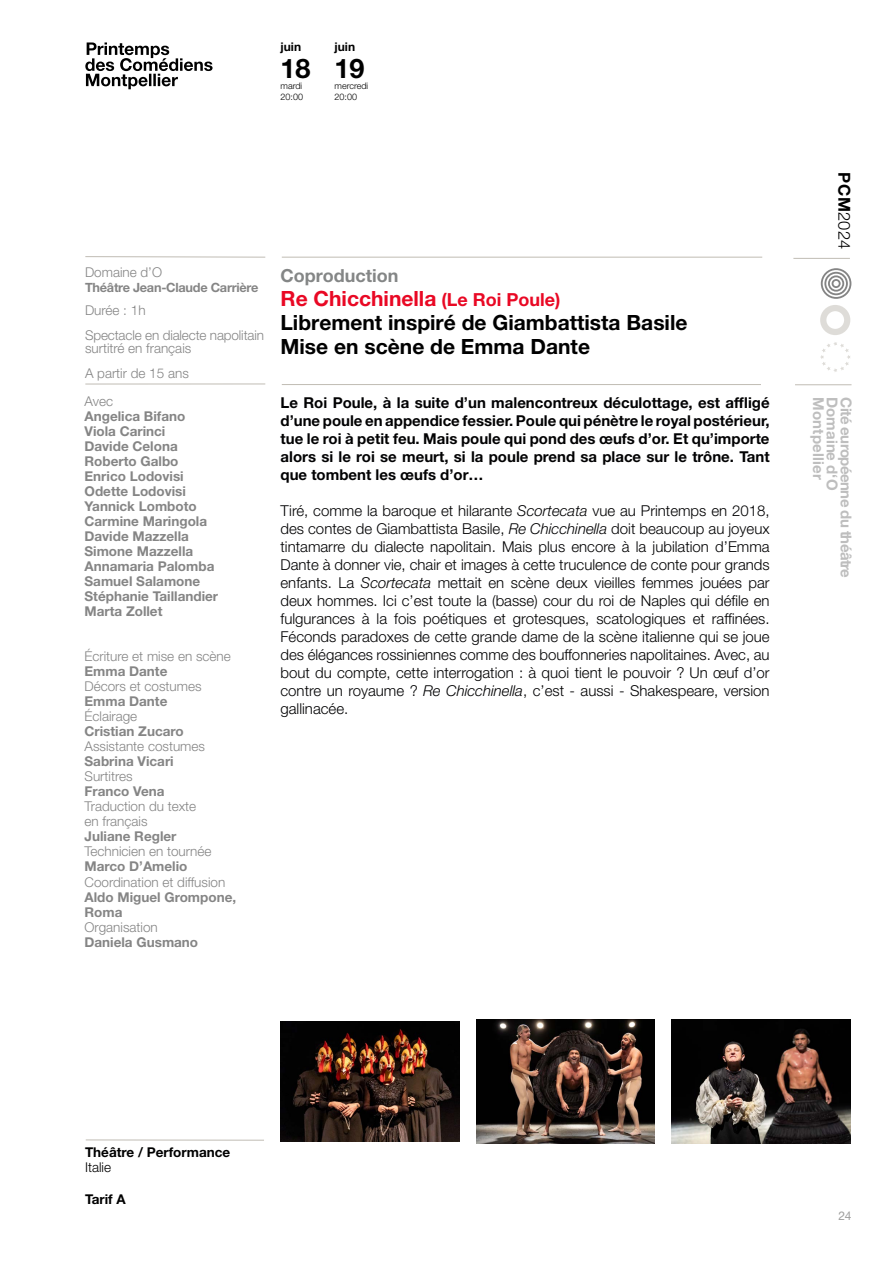
<style>
.page{position:relative;width:893px;height:1263px;background:#fff}
.page>*{position:absolute;margin:0;border:0;box-sizing:border-box;transform-origin:0 0}
.t1{font:700 27px "Helvetica Neue LT Std";color:#000}
.t2{font:700 21px/24px "Helvetica Neue LT Std";color:#000}
.t3{font:700 18px "Helvetica Neue LT Std";color:#848686}
.t4{font:300 16.5px "Helvetica Neue LT Std";color:#000}
.t5{font:300 15px/18px "Helvetica Neue LT Std";color:#020203;text-align:justify}
.t6{font:700 15px/18px "Helvetica Neue LT Std";color:#020203;text-align:justify}
.t7{font:700 15px "Helvetica Neue LT Std";letter-spacing:-.04em;color:#bebebe}
.t8{font:700 15px "Helvetica Neue LT Std";letter-spacing:.015em;color:#bebebe}
.t9{font:700 15px "Helvetica Neue LT Std";color:#bebebe}
.t10{font:700 13.5px/15px "Helvetica Neue LT Std";color:#858585}
.t11{font:300 13.5px/24.8px "Helvetica Neue LT Std";color:#858585}
.t12{font:700 13.5px "Helvetica Neue LT Std";color:#000}
.t13{font:300 13.5px "Helvetica Neue LT Std";color:#000}
.t14{font:700 12.75px "Helvetica Neue LT Std";letter-spacing:-.02em;color:#858585}
.t15{font:700 12px "Helvetica Neue LT Std";color:#000}
.t16{font:12px "Helvetica Neue LT Std";color:#9d9d9c}
.t17{font:300 9px "Helvetica Neue LT Std";color:#000}
.s1{color:#e90824}
.s2{font-size:18px;color:#e90824}
.s3{font-style:italic}
.s4{font-weight:700}
</style>
<div class="page">
<svg style="left:85px;top:256px;width:181px;height:2px"></svg>
<hr style="left:86px;top:1140px;width:178px;height:1px;background:#c0bcb4">
<hr style="left:85px;top:384px;width:180px;height:1px;background:#c0bcb4">
<hr style="left:282px;top:257px;width:480px;height:1px;background:#c0bcb4">
<hr style="left:282px;top:384px;width:479px;height:1px;background:#c0bcb4">
<svg style="left:85px;top:42px;width:128px;height:47px"></svg>
<hr style="left:793px;top:258px;width:57px;height:1px;background:#c0bcb4">
<div style="left:820px;top:305px;width:30px;height:30px;border:6px solid #c0bcb4;border-radius:50%"></div>
<svg style="left:820px;top:342px;width:30px;height:30px"></svg>
<svg style="left:821px;top:268px;width:30px;height:31px"></svg>
<hr style="left:795px;top:384px;width:56px;height:1px;background:#c0bcb4">
<img style="left:281px;top:1021px;width:178px;height:121px">
<img style="left:476px;top:1019px;width:179px;height:125px">
<img style="left:671px;top:1019px;width:179px;height:125px">
<p class="t15" style="left:281px;top:39px;width:22px">juin</p>
<p class="t15" style="left:335px;top:39px;width:22px">juin</p>
<h1 class="t1" style="left:281px;top:52px;width:86px">18 19</h1>
<p class="t17" style="left:281px;top:80px;width:23px">mardi</p>
<p class="t17" style="left:335px;top:80px;width:35px">mercredi</p>
<p class="t17" style="left:281px;top:91px;width:24px">20:00</p>
<p class="t17" style="left:335px;top:91px;width:24px">20:00</p>
<p class="t11" style="left:85px;top:259px;width:79px">Domaine d’O</p>
<p class="t14" style="left:85px;top:279px;width:175px">Théâtre Jean-Claude Carrière</p>
<p class="t11" style="left:85px;top:298px;width:180px">Durée : 1h<br>Spectacle en dialecte napolitain</p>
<p class="t11" style="left:85px;top:336px;width:108px">surtitré en français<br>A partir de 15 ans</p>
<p class="t11" style="left:85px;top:389px;width:30px">Avec</p>
<p class="t10" style="left:85px;top:409px;width:135px">Angelica Bifano<br>Viola Carinci<br>Davide Celona<br>Roberto Galbo<br>Enrico Lodovisi<br>Odette Lodovisi<br>Yannick Lomboto<br>Carmine Maringola<br>Davide Mazzella<br>Simone Mazzella<br>Annamaria Palomba<br>Samuel Salamone<br>Stéphanie Taillandier<br>Marta Zollet</p>
<p class="t11" style="left:85px;top:644px;width:148px">Écriture et mise en scène</p>
<p class="t10" style="left:85px;top:664px;width:84px">Emma Dante</p>
<p class="t11" style="left:85px;top:674px;width:119px">Décors et costumes</p>
<p class="t10" style="left:85px;top:694px;width:84px">Emma Dante</p>
<p class="t11" style="left:85px;top:704px;width:54px">Éclairage</p>
<p class="t10" style="left:85px;top:724px;width:101px">Cristian Zucaro</p>
<p class="t11" style="left:85px;top:734px;width:122px">Assistante costumes</p>
<p class="t10" style="left:85px;top:754px;width:91px">Sabrina Vicari</p>
<p class="t11" style="left:85px;top:764px;width:50px">Surtitres</p>
<p class="t10" style="left:85px;top:784px;width:82px">Franco Vena</p>
<p class="t11" style="left:85px;top:799px;width:113px;line-height:15px">Traduction du texte en français</p>
<p class="t10" style="left:85px;top:829px;width:93px">Juliane Regler</p>
<p class="t11" style="left:85px;top:839px;width:129px">Technicien en tournée</p>
<p class="t10" style="left:85px;top:859px;width:104px">Marco D’Amelio</p>
<p class="t11" style="left:85px;top:869px;width:142px">Coordination et diffusion</p>
<p class="t10" style="left:85px;top:889px;width:153px">Aldo Miguel Grompone,<br>Roma</p>
<p class="t11" style="left:85px;top:914px;width:75px">Organisation</p>
<p class="t10" style="left:85px;top:934px;width:115px">Daniela Gusmano</p>
<p class="t3" style="left:281px;top:264px;width:119px">Coproduction</p>
<h2 class="t2" style="left:281px;top:286px;width:408px"><span class="s1">Re Chicchinella</span> <span class="s2">(Le Roi Poule)<br></span>Librement inspiré de Giambattista Basile<br>Mise en scène de Emma Dante</h2>
<p class="t6" style="left:281px;top:393px;width:491px">Le Roi Poule, à la suite d’un malencontreux déculottage, est affligé d’une poule en appendice fessier. Poule qui pénètre le royal postérieur, tue le roi à petit feu. Mais poule qui pond des œufs d’or. Et qu’importe alors si le roi se meurt, si la poule prend sa place sur le trône. Tant que tombent les œufs d’or…</p>
<p class="t5" style="left:281px;top:501px;width:491px">Tiré, comme la baroque et hilarante <span class="s3">Scortecata</span> vue au Printemps en 2018, des contes de Giambattista Basile, <span class="s3">Re Chicchinella</span> doit beaucoup au joyeux tintamarre du dialecte napolitain. Mais plus encore à la jubilation d’Emma Dante à donner vie, chair et images à cette truculence de conte pour grands enfants. La <span class="s3">Scortecata</span> mettait en scène deux vieilles femmes jouées par deux hommes. Ici c’est toute la (basse) cour du roi de Naples qui défile en fulgurances à la fois poétiques et grotesques, scatologiques et raffinées.<br>Féconds paradoxes de cette grande dame de la scène italienne qui se joue des élégances rossiniennes comme des bouffonneries napolitaines. Avec, au bout du compte, cette interrogation : à quoi tient le pouvoir ? Un œuf d’or contre un royaume ? <span class="s3">Re Chicchinella</span>, c’est - aussi - Shakespeare, version gallinacée.</p>
<p class="t4" style="left:854px;top:172px;width:78px;rotate:90deg"><span class="s4">PCM</span>2024</p>
<p class="t8" style="left:828px;top:397px;width:84px;rotate:90deg">Montpellier</p>
<p class="t9" style="left:841px;top:397px;width:95px;rotate:90deg">Domaine d‘O</p>
<p class="t7" style="left:855px;top:397px;width:182px;rotate:90deg">Cité européenne du théâtre</p>
<p class="t12" style="left:85px;top:1144px;width:147px">Théâtre / Performance</p>
<p class="t13" style="left:85px;top:1159px;width:28px">Italie</p>
<p class="t12" style="left:85px;top:1191px;width:42px">Tarif A</p>
<p class="t16" style="left:838px;top:1209px;width:15px">24</p>
</div>
